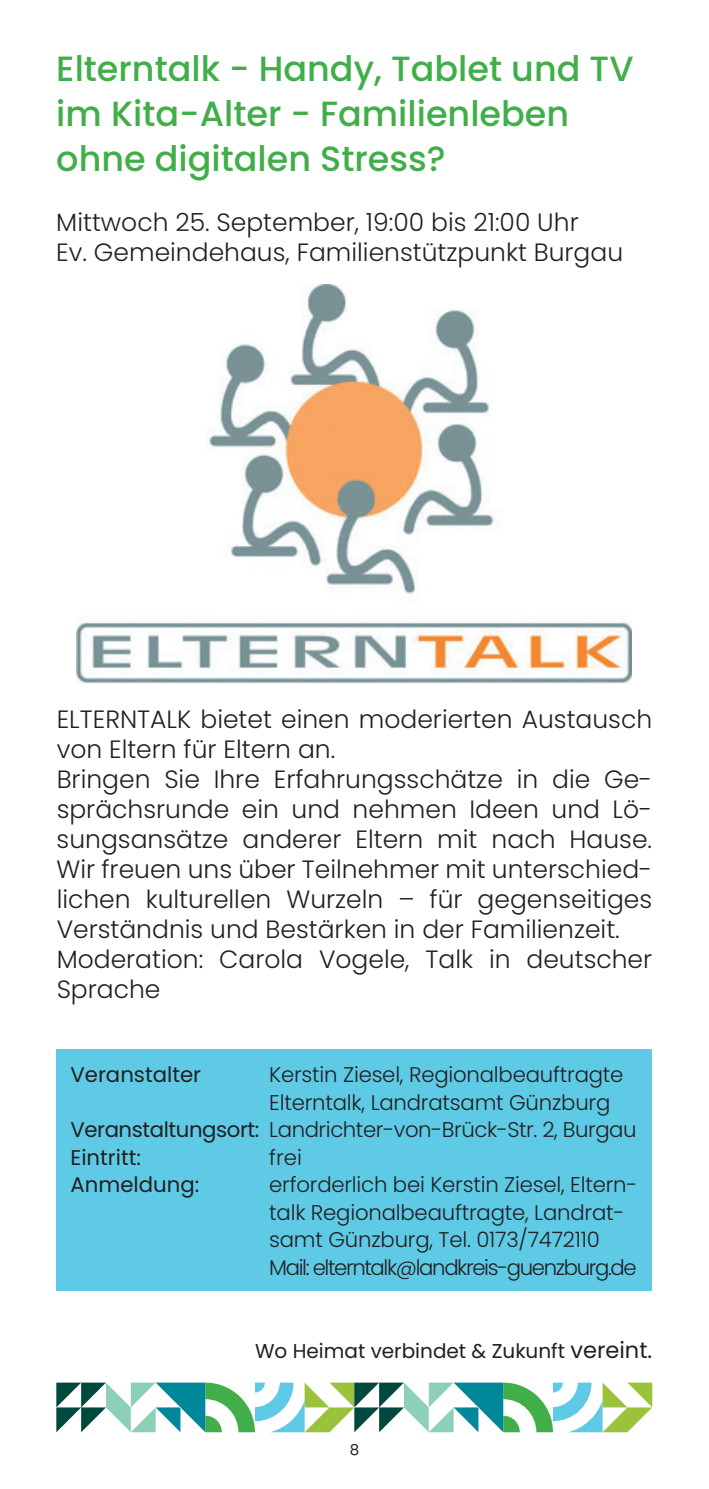
<style>
.page{position:relative;width:709px;height:1489px;background:#fff}
.page>*{position:absolute;margin:0;border:0;box-sizing:border-box;transform-origin:0 0}
.t1{font:500 35px/45px "Poppins";color:#40ae49}
.t2{font:300 25px/30px "Poppins";color:#231f20}
.t3{font:300 21.25px/27.5px "Poppins";letter-spacing:-.01em;color:#231f20}
.t4{font:21.25px/27.5px "Poppins";letter-spacing:-.02em;color:#231f20}
.t5{font:21.25px "Poppins";color:#231f20}
.t6{font:20px "Poppins";color:#231f20}
.t7{font:15px "Poppins";color:#231f20}
.s1{font-size:22.5px}
</style>
<div class="page">
<svg style="left:56px;top:1382px;width:596px;height:49px"></svg>
<div style="left:56px;top:1048px;width:596px;height:241px;background:#5ecae6"></div>
<img style="left:77px;top:285px;width:554px;height:398px">
<h1 class="t1" style="left:56px;top:46px;width:579px">Elterntalk - Handy, Tablet und TV im Kita-Alter - Familienleben ohne digitalen Stress?</h1>
<p class="t2" style="left:56px;top:207px;width:568px">Mittwoch 25. September, 19:00 bis 21:00 Uhr<br>Ev. Gemeindehaus, Familienstützpunkt Burgau</p>
<p class="t2" style="left:57px;top:704px;width:597px">ELTERNTALK bietet einen moderierten Austausch von Eltern für Eltern an.<br>Bringen Sie Ihre Erfahrungsschätze in die Ge&shy;sprächsrunde ein und nehmen Ideen und Lö&shy;sungsansätze anderer Eltern mit nach Hause.<br>Wir freuen uns über Teilnehmer mit unterschied&shy;lichen kulturellen Wurzeln – für gegenseitiges Verständnis und Bestärken in der Familienzeit.<br>Moderation: Carola Vogele, Talk in deutscher Sprache</p>
<p class="t5" style="left:70px;top:1062px;width:132px">Veranstalter</p>
<p class="t4" style="left:70px;top:1116px;width:190px">Veranstaltungsort:<br>Eintritt:<br>Anmeldung:</p>
<p class="t3" style="left:269px;top:1061px;width:370px">Kerstin Ziesel, Regionalbeauftragte Elterntalk, Landratsamt Günzburg Landrichter-von-Brück-Str. 2, Burgau frei<br>erforderlich bei Kerstin Ziesel, Eltern&shy;talk Regionalbeauftragte, Landrat&shy;samt Günzburg, Tel. 0173/7472110<br>Mail: elterntalk@landkreis-guenzburg.de</p>
<p class="t6" style="left:255px;top:1339px;width:399px">Wo Heimat verbindet &amp; Zukunft <span class="s1">vereint.</span></p>
<p class="t7" style="left:350px;top:1440px;width:11px">8</p>
</div>
